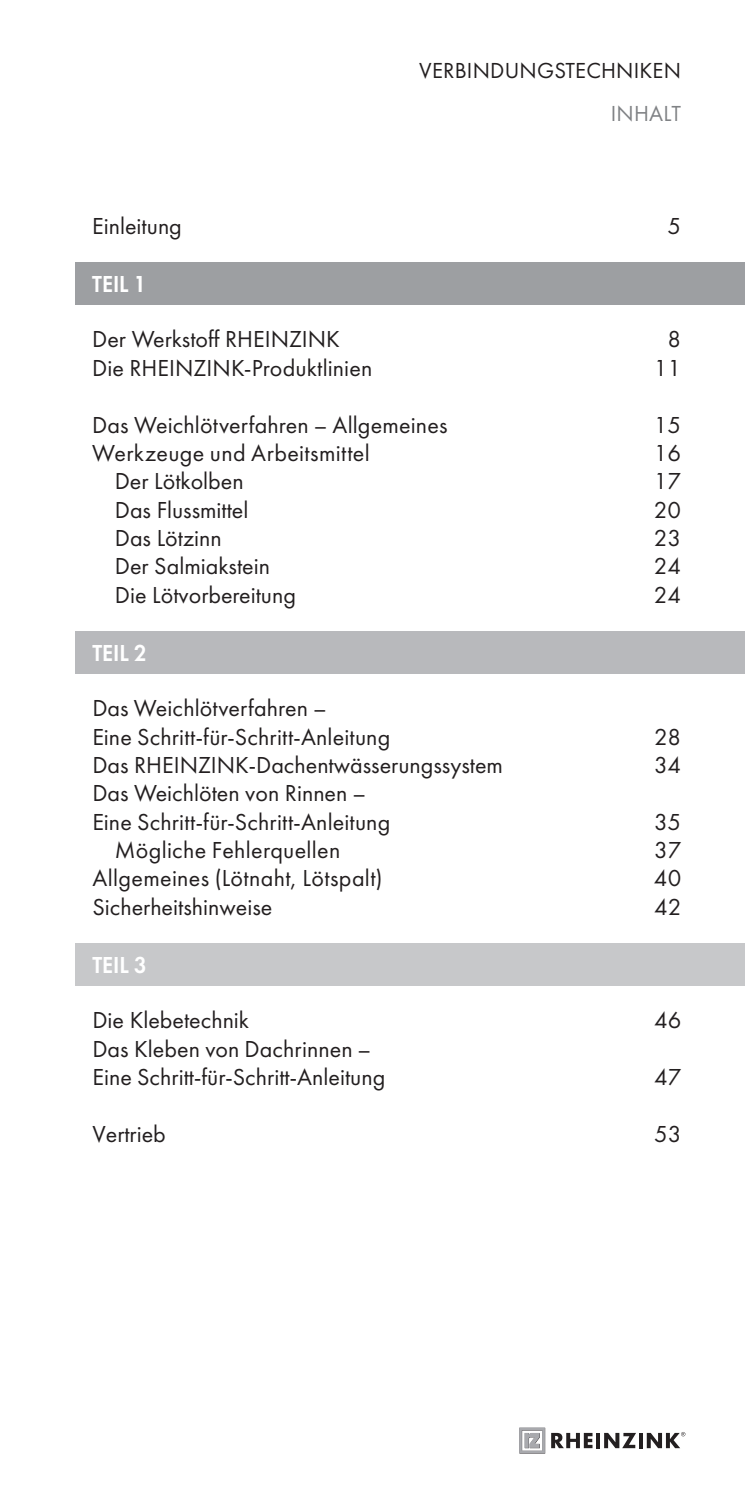
<style>
.page{position:relative;width:745px;height:1489px;background:#fff}
.page>*{position:absolute;margin:0;border:0;box-sizing:border-box;transform-origin:0 0}
.t1{font:21.25px/28.2px "RZ Futura";color:#231f20}
.t2{font:800 21.25px "RZ Futura";color:#fff}
.t3{font:20px "RZ Futura";letter-spacing:.01em;color:#231f20}
.t4{font:20px "RZ Futura";letter-spacing:.01em;color:#808285}
</style>
<div class="page">
<svg style="left:551px;top:1432px;width:41px;height:15px"></svg>
<hr style="left:596px;top:1432px;width:4px;height:15px;background:#231f20">
<svg style="left:604px;top:1432px;width:31px;height:15px"></svg>
<svg style="left:639px;top:1433px;width:3px;height:14px"></svg>
<svg style="left:646px;top:1432px;width:39px;height:15px"></svg>
<svg style="left:519px;top:1427px;width:26px;height:26px"></svg>
<div style="left:75px;top:943px;width:669px;height:42px;background:#c7c8ca"></div>
<div style="left:75px;top:631px;width:669px;height:42px;background:#b8b9bc"></div>
<div style="left:75px;top:262px;width:669px;height:43px;background:#9d9fa2"></div>
<p class="t3" style="left:419px;top:59px;width:263px">VERBINDUNGSTECHNIKEN</p>
<p class="t4" style="left:610px;top:102px;width:72px">INHALT</p>
<p class="t1" style="left:92px;top:213px;width:91px">Einleitung</p>
<p class="t1" style="left:667px;top:213px;width:15px">5</p>
<p class="t2" style="left:92px;top:271px;width:56px">TEIL 1</p>
<p class="t1" style="left:92px;top:326px;width:249px">Der Werkstoff RHEINZINK</p>
<p class="t1" style="left:667px;top:326px;width:15px">8</p>
<p class="t1" style="left:92px;top:354px;width:281px">Die RHEINZINK-Produktlinien</p>
<p class="t1" style="left:653px;top:354px;width:29px">11</p>
<p class="t1" style="left:92px;top:411px;width:356px">Das Weichlötverfahren – Allgemeines</p>
<p class="t1" style="left:653px;top:411px;width:29px">15</p>
<p class="t1" style="left:92px;top:439px;width:279px">Werkzeuge und Arbeitsmittel</p>
<p class="t1" style="left:653px;top:439px;width:29px">16</p>
<p class="t1" style="left:115px;top:468px;width:130px">Der Lötkolben</p>
<p class="t1" style="left:653px;top:468px;width:29px">17</p>
<p class="t1" style="left:115px;top:496px;width:135px">Das Flussmittel</p>
<p class="t1" style="left:653px;top:496px;width:29px">20</p>
<p class="t1" style="left:115px;top:524px;width:108px">Das Lötzinn</p>
<p class="t1" style="left:653px;top:524px;width:29px">23</p>
<p class="t1" style="left:115px;top:553px;width:156px">Der Salmiakstein</p>
<p class="t1" style="left:653px;top:553px;width:29px">24</p>
<p class="t1" style="left:115px;top:581px;width:182px">Die Lötvorbereitung</p>
<p class="t1" style="left:653px;top:581px;width:29px">24</p>
<p class="t2" style="left:92px;top:640px;width:56px">TEIL 2</p>
<p class="t1" style="left:92px;top:694px;width:299px">Das Weichlötverfahren –<br>Eine Schritt-für-Schritt-Anleitung</p>
<p class="t1" style="left:653px;top:723px;width:29px">28</p>
<p class="t1" style="left:92px;top:751px;width:412px">Das RHEINZINK-Dachentwässerungssystem</p>
<p class="t1" style="left:653px;top:751px;width:29px">34</p>
<p class="t1" style="left:92px;top:780px;width:299px">Das Weichlöten von Rinnen –<br>Eine Schritt-für-Schritt-Anleitung</p>
<p class="t1" style="left:653px;top:808px;width:29px">35</p>
<p class="t1" style="left:115px;top:836px;width:227px">Mögliche Fehlerquellen</p>
<p class="t1" style="left:653px;top:836px;width:29px">37</p>
<p class="t1" style="left:92px;top:865px;width:291px">Allgemeines (Lötnaht, Lötspalt)</p>
<p class="t1" style="left:653px;top:865px;width:29px">40</p>
<p class="t1" style="left:92px;top:893px;width:181px">Sicherheitshinweise</p>
<p class="t1" style="left:653px;top:893px;width:29px">42</p>
<p class="t2" style="left:92px;top:952px;width:56px">TEIL 3</p>
<p class="t1" style="left:92px;top:1006px;width:294px">Die Klebetechnik<br>Das Kleben von Dachrinnen –<br>Eine Schritt-für-Schritt-Anleitung</p>
<p class="t1" style="left:92px;top:1120px;width:75px">Vertrieb</p>
<p class="t1" style="left:653px;top:1120px;width:29px">53</p>
<p class="t1" style="left:653px;top:1006px;width:29px">46</p>
<p class="t1" style="left:653px;top:1063px;width:29px">47</p>
</div>
